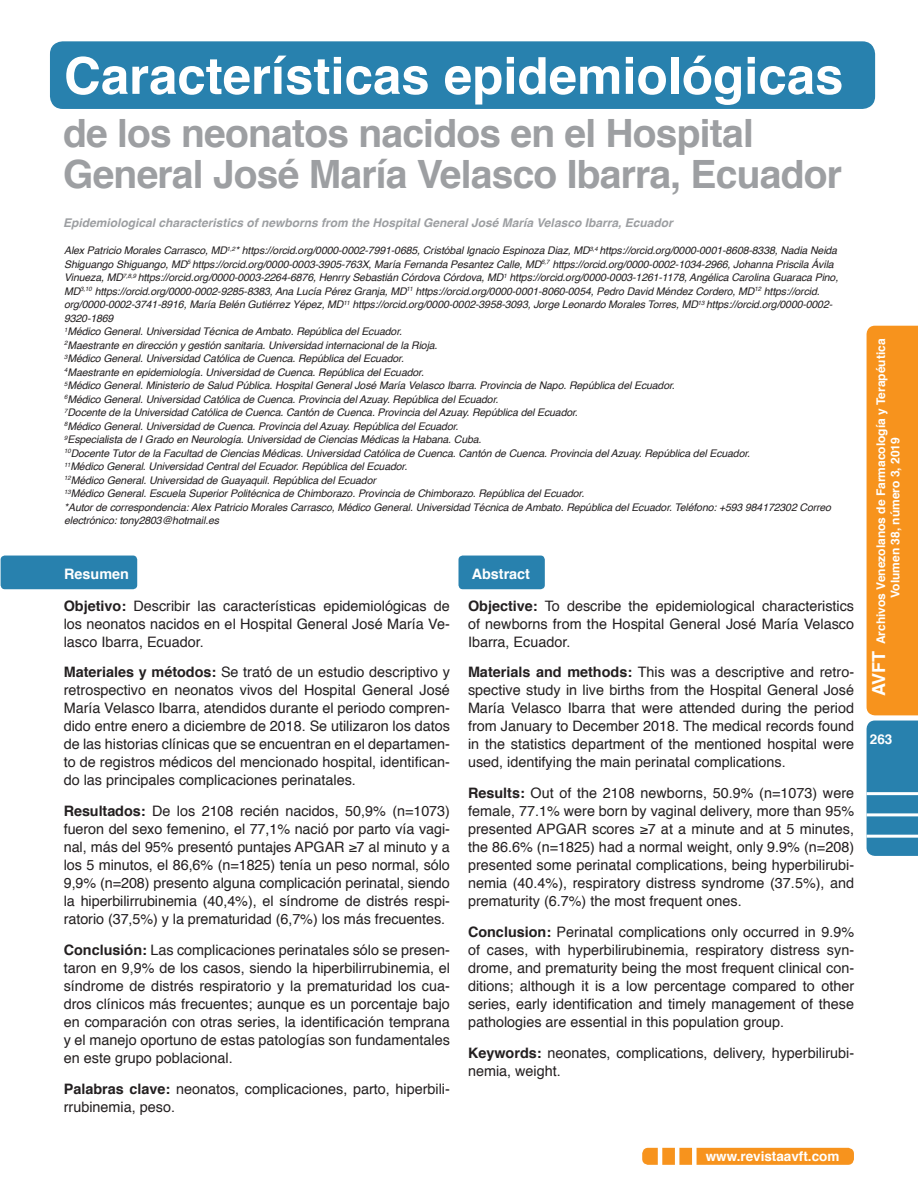
<style>
.page{position:relative;width:918px;height:1188px;background:#fff}
.page>*{position:absolute;margin:0;border:0;box-sizing:border-box;transform-origin:0 0}
.t1{font:700 51px "Helvetica";color:#fff}
.t2{font:700 39px/40.5px "Helvetica";letter-spacing:-.02em;color:#9d9fa2}
.t3{font:14.4px/18px "Helvetica";color:#231f20;text-align:justify}
.t4{font:700 14.4px "Helvetica";color:#fff}
.t5{font:700 13.5px "Helvetica";color:#fff}
.t6{font:italic 700 12px "Helvetica";color:#9d9fa2}
.t7{font:700 12px/14.4px "Helvetica";color:#fff;text-align:center}
.Párrafo_de_lista{font:italic 10.5px/13.5px "Helvetica";letter-spacing:-.01em;color:#231f20}
.s1{font-weight:700}
.s2{font-size:18px}
</style>
<div class="page">
<div style="left:867px;top:721px;width:51px;height:135px;background:#2881ae"></div>
<div style="left:867px;top:326px;width:51px;height:389px;background:#f7931d"></div>
<hr style="left:867px;top:835px;width:51px;height:3px;background:#fff">
<hr style="left:867px;top:813px;width:51px;height:3px;background:#fff">
<hr style="left:867px;top:792px;width:51px;height:3px;background:#fff">
<div style="left:642px;top:1148px;width:212px;height:17px;background:#f7931d;border-radius:6px"></div>
<div style="left:692px;top:1139px;width:5px;height:33px;background:#fff"></div>
<hr style="left:675px;top:1140px;width:4px;height:33px;background:#fff">
<hr style="left:658px;top:1140px;width:4px;height:33px;background:#fff">
<div style="left:50px;top:41px;width:825px;height:68px;background:#2881ae;border-radius:13px"></div>
<div style="left:1px;top:556px;width:136px;height:33px;background:#2881ae;border-radius:4px"></div>
<div style="left:459px;top:556px;width:86px;height:33px;background:#2881ae;border-radius:4px"></div>
<p class="t1" style="left:64px;top:35px;width:781px">Características epidemiológicas</p>
<p class="t2" style="left:63px;top:114px;width:780px">de los neonatos nacidos en el Hospital<br>General José María Velasco Ibarra, Ecuador</p>
<p class="t6" style="left:63px;top:213px;width:611px">Epidemiological characteristics of newborns from the Hospital General José María Velasco Ibarra, Ecuador</p>
<p class="Párrafo_de_lista" style="left:64px;top:244px;width:776px">Alex Patricio Morales Carrasco, MD<sup>1,2</sup>* https://orcid.org/0000-0002-7991-0685, Cristóbal Ignacio Espinoza Diaz, MD<sup>3,4</sup> https://orcid.org/0000-0001-8608-8338, Nadia Neida Shiguango Shiguango, MD<sup>5</sup> https://orcid.org/0000-0003-3905-763X, María Fernanda Pesantez Calle, MD<sup>6,7</sup> https://orcid.org/0000-0002-1034-2966, Johanna Priscila Ávila Vinueza, MD<sup>7,8,9</sup> https://orcid.org/0000-0003-2264-6876, Henrry Sebastián Córdova Córdova, MD<sup>1</sup> https://orcid.org/0000-0003-1261-1178, Angélica Carolina Guaraca Pino, MD<sup>3,10</sup> https://orcid.org/0000-0002-9285-8383, Ana Lucía Pérez Granja, MD<sup>11</sup> https://orcid.org/0000-0001-8060-0054, Pedro David Méndez Cordero, MD<sup>12</sup> https://orcid. org/0000-0002-3741-8916, María Belén Gutiérrez Yépez, MD<sup>11</sup> https://orcid.org/0000-0002-3958-3093, Jorge Leonardo Morales Torres, MD<sup>13</sup> https://orcid.org/0000-0002- 9320-1869</p>
<p class="Párrafo_de_lista" style="left:64px;top:325px;width:339px"><sup>1</sup>Médico General. Universidad Técnica de Ambato. República del Ecuador.</p>
<p class="Párrafo_de_lista" style="left:64px;top:339px;width:375px"><sup>2</sup>Maestrante en dirección y gestión sanitaria. Universidad internacional de la Rioja.</p>
<p class="Párrafo_de_lista" style="left:64px;top:352px;width:341px"><sup>3</sup>Médico General. Universidad Católica de Cuenca. República del Ecuador.</p>
<p class="Párrafo_de_lista" style="left:64px;top:366px;width:361px"><sup>4</sup>Maestrante en epidemiología. Universidad de Cuenca. República del Ecuador.</p>
<p class="Párrafo_de_lista" style="left:64px;top:379px;width:612px"><sup>5</sup>Médico General. Ministerio de Salud Pública. Hospital General José María Velasco Ibarra. Provincia de Napo. República del Ecuador.</p>
<p class="Párrafo_de_lista" style="left:64px;top:393px;width:436px"><sup>6</sup>Médico General. Universidad Católica de Cuenca. Provincia del Azuay. República del Ecuador.</p>
<p class="Párrafo_de_lista" style="left:64px;top:406px;width:515px"><sup>7</sup>Docente de la Universidad Católica de Cuenca. Cantón de Cuenca. Provincia del Azuay. República del Ecuador.</p>
<p class="Párrafo_de_lista" style="left:64px;top:420px;width:396px"><sup>8</sup>Médico General. Universidad de Cuenca. Provincia del Azuay. República del Ecuador.</p>
<p class="Párrafo_de_lista" style="left:64px;top:433px;width:419px"><sup>9</sup>Especialista de I Grado en Neurología. Universidad de Ciencias Médicas la Habana. Cuba.</p>
<p class="Párrafo_de_lista" style="left:64px;top:447px;width:688px"><sup>10</sup>Docente Tutor de la Facultad de Ciencias Médicas. Universidad Católica de Cuenca. Cantón de Cuenca. Provincia del Azuay. República del Ecuador.</p>
<p class="Párrafo_de_lista" style="left:64px;top:460px;width:345px"><sup>11</sup>Médico General. Universidad Central del Ecuador. República del Ecuador.</p>
<p class="Párrafo_de_lista" style="left:64px;top:474px;width:313px"><sup>12</sup>Médico General. Universidad de Guayaquil. República del Ecuador</p>
<p class="Párrafo_de_lista" style="left:64px;top:487px;width:522px"><sup>13</sup>Médico General. Escuela Superior Politécnica de Chimborazo. Provincia de Chimborazo. República del Ecuador.</p>
<p class="Párrafo_de_lista" style="left:64px;top:501px;width:769px">*Autor de correspondencia: Alex Patricio Morales Carrasco, Médico General. Universidad Técnica de Ambato. República del Ecuador. Teléfono: +593 984172302 Correo electrónico: tony2803@hotmail.es</p>
<p class="t4" style="left:64px;top:562px;width:66px">Resumen</p>
<p class="t4" style="left:472px;top:562px;width:60px">Abstract</p>
<p class="t3" style="left:64px;top:597px;width:388px"><span class="s1">Objetivo:</span> Describir las características epidemiológicas de los neonatos nacidos en el Hospital General José María Ve&shy;lasco Ibarra, Ecuador.</p>
<p class="t3" style="left:64px;top:664px;width:388px"><span class="s1">Materiales y métodos:</span> Se trató de un estudio descriptivo y retrospectivo en neonatos vivos del Hospital General José María Velasco Ibarra, atendidos durante el periodo compren&shy;dido entre enero a diciembre de 2018. Se utilizaron los datos de las historias clínicas que se encuentran en el departamen&shy;to de registros médicos del mencionado hospital, identifican&shy;do las principales complicaciones perinatales.</p>
<p class="t3" style="left:64px;top:802px;width:388px"><span class="s1">Resultados:</span> De los 2108 recién nacidos, 50,9% (n=1073) fueron del sexo femenino, el 77,1% nació por parto vía vagi&shy;nal, más del 95% presentó puntajes APGAR ≥7 al minuto y a los 5 minutos, el 86,6% (n=1825) tenía un peso normal, sólo 9,9% (n=208) presento alguna complicación perinatal, siendo la hiperbilirrubinemia (40,4%), el síndrome de distrés respi&shy;ratorio (37,5%) y la prematuridad (6,7%) los más frecuentes.</p>
<p class="t3" style="left:64px;top:941px;width:388px"><span class="s1">Conclusión:</span> Las complicaciones perinatales sólo se presen&shy;taron en 9,9% de los casos, siendo la hiperbilirrubinemia, el síndrome de distrés respiratorio y la prematuridad los cua&shy;dros clínicos más frecuentes; aunque es un porcentaje bajo en comparación con otras series, la identificación temprana y el manejo oportuno de estas patologías son fundamentales en este grupo poblacional.</p>
<p class="t3" style="left:64px;top:1080px;width:388px"><span class="s1">Palabras clave:</span> neonatos, complicaciones, parto, hiperbili&shy;rrubinemia, peso.</p>
<p class="t3" style="left:468px;top:597px;width:388px"><span class="s1">Objective:</span> To describe the epidemiological characteristics of newborns from the Hospital General José María Velasco Ibarra, Ecuador.</p>
<p class="t3" style="left:468px;top:664px;width:388px"><span class="s1">Materials and methods:</span> This was a descriptive and retro&shy;spective study in live births from the Hospital General José María Velasco Ibarra that were attended during the period from January to December 2018. The medical records found in the statistics department of the mentioned hospital were used, identifying the main perinatal complications.</p>
<p class="t3" style="left:468px;top:784px;width:388px"><span class="s1">Results:</span> Out of the 2108 newborns, 50.9% (n=1073) were female, 77.1% were born by vaginal delivery, more than 95% presented APGAR scores ≥7 at a minute and at 5 minutes, the 86.6% (n=1825) had a normal weight, only 9.9% (n=208) presented some perinatal complications, being hyperbilirubi&shy;nemia (40.4%), respiratory distress syndrome (37.5%), and prematurity (6.7%) the most frequent ones.</p>
<p class="t3" style="left:468px;top:923px;width:388px"><span class="s1">Conclusion:</span> Perinatal complications only occurred in 9.9% of cases, with hyperbilirubinemia, respiratory distress syn&shy;drome, and prematurity being the most frequent clinical con&shy;ditions; although it is a low percentage compared to other series, early identification and timely management of these pathologies are essential in this population group.</p>
<p class="t3" style="left:468px;top:1044px;width:388px"><span class="s1">Keywords:</span> neonates, complications, delivery, hyperbilirubi&shy;nemia, weight.</p>
<p class="t5" style="left:706px;top:1145px;width:135px">www.revistaavft.com</p>
<p class="t7" style="left:874px;top:696px;width:359px;rotate:-90deg"><span class="s2">AVFT</span> Archivos Venezolanos de Farmacología y Terapéutica<br>Volumen 38, número 3, 2019</p>
<p class="t5" style="left:870px;top:729px;width:24px">263</p>
</div>
